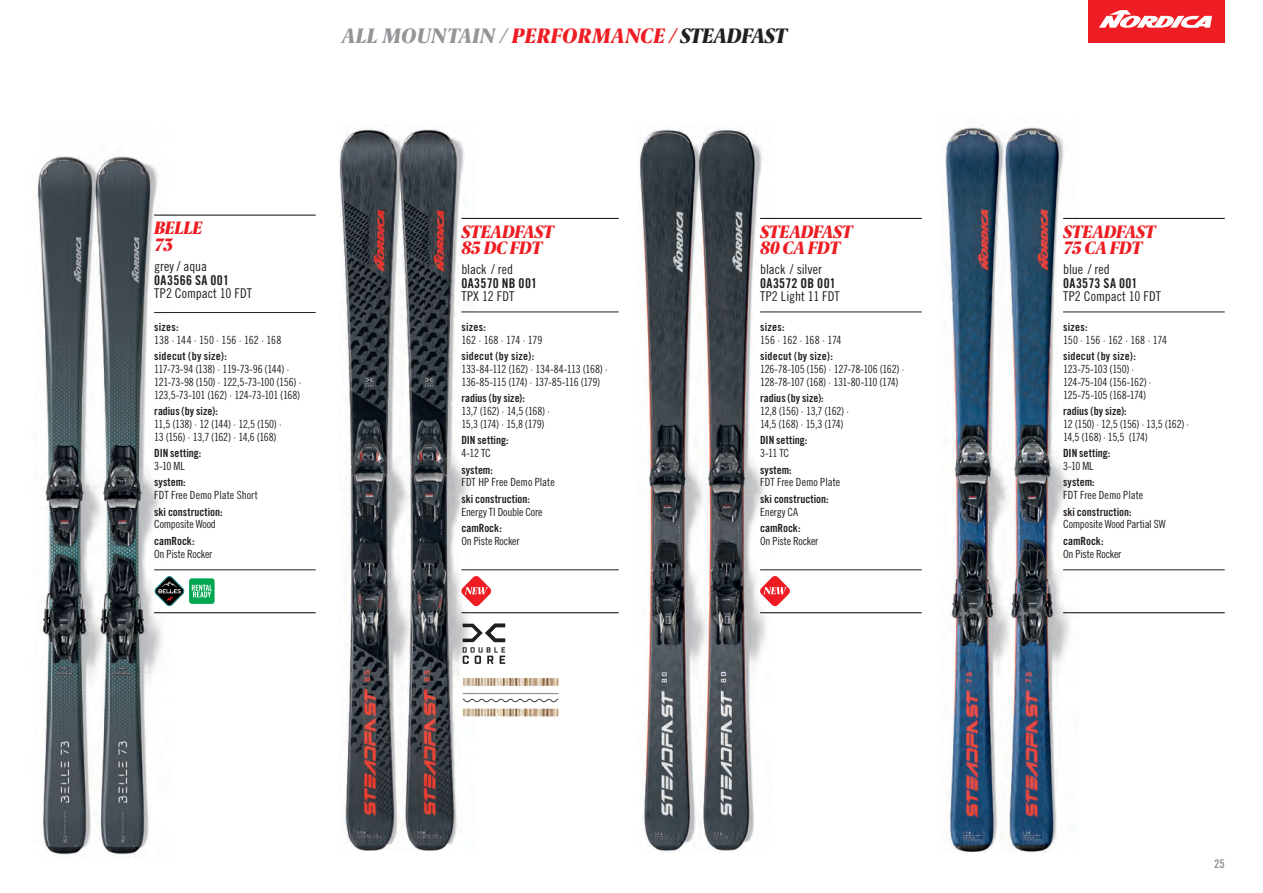
<style>
.page{position:relative;width:1263px;height:893px;background:#fff}
.page>*{position:absolute;margin:0;border:0;box-sizing:border-box;transform-origin:0 0}
.t1{font:italic 900 21px "Berlingske Serif Cn";letter-spacing:.015em;color:#939598}
.t2{font:italic 900 18px/16.5px "Berlingske Serif Cn";letter-spacing:-.02em;color:#ee1d23}
.t3{font:13.5px "Trade Gothic LT Std Cn 18";letter-spacing:-.005em;color:#231f20}
.t4{font:13.5px "Trade Gothic LT Std Bd Cn 20";letter-spacing:.025em;color:#231f20}
.t5{font:12px "Trade Gothic LT Std Bd Cn 20";color:#939598}
.t6{font:11.25px/12.8px "Trade Gothic LT Std Cn 18";letter-spacing:-.02em;color:#231f20}
.t7{font:11.25px "Trade Gothic LT Std Bd Cn 20";letter-spacing:.005em;color:#231f20}
.t8{font:11.25px "Trade Gothic LT Std Cn 18";color:#231f20}
.t9{font:11.25px/12.8px "Trade Gothic LT Std Cn 18";letter-spacing:-.04em;color:#231f20}
.t10{font:11.25px "Trade Gothic LT Std Bd Cn 20";letter-spacing:.025em;color:#231f20}
.t11{font:11.25px/12.8px "Trade Gothic LT Std Cn 18";letter-spacing:-.045em;color:#231f20}
.s1{color:#ee1d23}
.s2{color:#231f20}
</style>
<div class="page">
<div style="left:189px;top:578px;width:26px;height:26px;background:#00a54f;border-radius:3px"></div>
<svg style="left:192px;top:585px;width:20px;height:12px"></svg>
<hr style="left:154px;top:215px;width:162px;height:1px;background:#231f20">
<hr style="left:154px;top:312px;width:162px;height:1px;background:#231f20">
<hr style="left:154px;top:570px;width:162px;height:1px;background:#231f20">
<hr style="left:154px;top:612px;width:162px;height:1px;background:#231f20">
<svg style="left:170px;top:576px;width:14px;height:30px"></svg>
<svg style="left:474px;top:576px;width:17px;height:30px"></svg>
<svg style="left:773px;top:576px;width:17px;height:30px"></svg>
<svg style="left:474px;top:624px;width:31px;height:40px"></svg>
<hr style="left:461px;top:218px;width:158px;height:1px;background:#231f20">
<hr style="left:760px;top:218px;width:162px;height:1px;background:#231f20">
<hr style="left:1063px;top:218px;width:162px;height:1px;background:#231f20">
<hr style="left:461px;top:312px;width:158px;height:1px;background:#231f20">
<hr style="left:760px;top:312px;width:162px;height:1px;background:#231f20">
<hr style="left:1063px;top:312px;width:162px;height:1px;background:#231f20">
<hr style="left:461px;top:570px;width:158px;height:1px;background:#231f20">
<hr style="left:760px;top:570px;width:162px;height:1px;background:#231f20">
<hr style="left:1063px;top:570px;width:162px;height:1px;background:#231f20">
<hr style="left:461px;top:612px;width:158px;height:1px;background:#231f20">
<hr style="left:760px;top:612px;width:162px;height:1px;background:#231f20">
<hr style="left:1063px;top:612px;width:162px;height:1px;background:#231f20">
<div style="left:1088px;top:0;width:137px;height:43px;background:#ee1d23"></div>
<svg style="left:1099px;top:10px;width:113px;height:18px"></svg>
<img style="left:474px;top:678px;width:84px;height:39px">
<img style="left:119px;top:156px;width:51px;height:702px">
<img style="left:37px;top:156px;width:82px;height:702px">
<img style="left:422px;top:129px;width:52px;height:721px">
<img style="left:1025px;top:127px;width:53px;height:725px">
<img style="left:340px;top:129px;width:82px;height:721px">
<img style="left:945px;top:125px;width:80px;height:727px">
<img style="left:720px;top:128px;width:53px;height:723px">
<img style="left:639px;top:128px;width:81px;height:724px">
<h1 class="t1" style="left:342px;top:21px;width:447px">ALL MOUNTAIN / <span class="s1">PERFORMANCE /</span> <span class="s2">STEADFAST</span></h1>
<h2 class="t2" style="left:154px;top:220px;width:50px">BELLE<br>73</h2>
<p class="t3" style="left:154px;top:258px;width:54px">grey / aqua</p>
<p class="t4" style="left:154px;top:272px;width:76px">0A3566 SA 001</p>
<p class="t3" style="left:154px;top:285px;width:99px">TP2 Compact 10 FDT</p>
<p class="t7" style="left:154px;top:320px;width:26px">sizes:</p>
<p class="t8" style="left:154px;top:333px;width:129px">138 · 144 · 150 · 156 · 162 · 168</p>
<p class="t10" style="left:154px;top:349px;width:74px">sidecut (by size):</p>
<p class="t6" style="left:154px;top:363px;width:149px">117-73-94 (138) · 119-73-96 (144) ·<br>121-73-98 (150) · 122,5-73-100 (156) ·<br>123,5-73-101 (162) · 124-73-101 (168)</p>
<p class="t7" style="left:154px;top:404px;width:65px">radius (by size):</p>
<p class="t6" style="left:154px;top:417px;width:129px">11,5 (138) · 12 (144) · 12,5 (150) ·<br>13 (156) · 13,7 (162) · 14,6 (168)</p>
<p class="t7" style="left:154px;top:446px;width:49px">DIN setting:</p>
<p class="t6" style="left:154px;top:459px;width:32px">3-10 ML</p>
<p class="t7" style="left:154px;top:475px;width:33px">system:</p>
<p class="t8" style="left:154px;top:488px;width:105px">FDT Free Demo Plate Short</p>
<p class="t7" style="left:154px;top:505px;width:70px">ski construction:</p>
<p class="t6" style="left:154px;top:518px;width:63px">Composite Wood</p>
<p class="t7" style="left:154px;top:534px;width:42px">camRock:</p>
<p class="t6" style="left:154px;top:547px;width:60px">On Piste Rocker</p>
<h2 class="t2" style="left:461px;top:223px;width:94px">STEADFAST<br>85 DC FDT</h2>
<h2 class="t2" style="left:760px;top:223px;width:94px">STEADFAST<br>80 CA FDT</h2>
<h2 class="t2" style="left:1063px;top:223px;width:94px">STEADFAST<br>75 CA FDT</h2>
<p class="t3" style="left:461px;top:262px;width:53px">black / red</p>
<p class="t4" style="left:461px;top:275px;width:77px">0A3570 NB 001</p>
<p class="t3" style="left:461px;top:289px;width:54px">TPX 12 FDT</p>
<p class="t3" style="left:760px;top:262px;width:63px">black / silver</p>
<p class="t4" style="left:760px;top:275px;width:77px">0A3572 OB 001</p>
<p class="t3" style="left:760px;top:289px;width:81px">TP2 Light 11 FDT</p>
<p class="t3" style="left:1063px;top:262px;width:48px">blue / red</p>
<p class="t4" style="left:1063px;top:275px;width:76px">0A3573 SA 001</p>
<p class="t3" style="left:1063px;top:289px;width:99px">TP2 Compact 10 FDT</p>
<p class="t7" style="left:461px;top:320px;width:26px">sizes:</p>
<p class="t6" style="left:461px;top:333px;width:83px">162 · 168 · 174 · 179</p>
<p class="t10" style="left:461px;top:349px;width:74px">sidecut (by size):</p>
<p class="t6" style="left:461px;top:363px;width:148px">133-84-112 (162) · 134-84-113 (168) ·<br>136-85-115 (174) · 137-85-116 (179)</p>
<p class="t7" style="left:461px;top:391px;width:65px">radius (by size):</p>
<p class="t11" style="left:461px;top:405px;width:90px">13,7 (162) · 14,5 (168) ·<br>15,3 (174) · 15,8 (179)</p>
<p class="t7" style="left:461px;top:433px;width:49px">DIN setting:</p>
<p class="t6" style="left:461px;top:447px;width:31px">4-12 TC</p>
<p class="t7" style="left:461px;top:463px;width:33px">system:</p>
<p class="t8" style="left:461px;top:476px;width:95px">FDT HP Free Demo Plate</p>
<p class="t7" style="left:461px;top:492px;width:70px">ski construction:</p>
<p class="t6" style="left:461px;top:505px;width:83px">Energy TI Double Core</p>
<p class="t7" style="left:461px;top:521px;width:42px">camRock:</p>
<p class="t6" style="left:461px;top:534px;width:60px">On Piste Rocker</p>
<p class="t7" style="left:760px;top:320px;width:26px">sizes:</p>
<p class="t6" style="left:760px;top:333px;width:83px">156 · 162 · 168 · 174</p>
<p class="t10" style="left:760px;top:349px;width:74px">sidecut (by size):</p>
<p class="t6" style="left:760px;top:363px;width:146px">126-78-105 (156) · 127-78-106 (162) ·<br>128-78-107 (168) · 131-80-110 (174)</p>
<p class="t7" style="left:760px;top:391px;width:65px">radius (by size):</p>
<p class="t9" style="left:760px;top:405px;width:90px">12,8 (156) · 13,7 (162) ·<br>14,5 (168) · 15,3 (174)</p>
<p class="t7" style="left:760px;top:433px;width:49px">DIN setting:</p>
<p class="t6" style="left:760px;top:447px;width:31px">3-11 TC</p>
<p class="t7" style="left:760px;top:463px;width:33px">system:</p>
<p class="t8" style="left:760px;top:476px;width:82px">FDT Free Demo Plate</p>
<p class="t7" style="left:760px;top:492px;width:70px">ski construction:</p>
<p class="t6" style="left:760px;top:505px;width:40px">Energy CA</p>
<p class="t7" style="left:760px;top:521px;width:42px">camRock:</p>
<p class="t6" style="left:760px;top:534px;width:60px">On Piste Rocker</p>
<p class="t7" style="left:1063px;top:320px;width:26px">sizes:</p>
<p class="t6" style="left:1063px;top:333px;width:105px">150 · 156 · 162 · 168 · 174</p>
<p class="t10" style="left:1063px;top:349px;width:74px">sidecut (by size):</p>
<p class="t6" style="left:1063px;top:363px;width:90px">123-75-103 (150) ·<br>124-75-104 (156-162) ·<br>125-75-105 (168-174)</p>
<p class="t7" style="left:1063px;top:404px;width:65px">radius (by size):</p>
<p class="t9" style="left:1063px;top:417px;width:127px">12 (150) · 12,5 (156) · 13,5 (162) ·<br>14,5 (168) · 15,5 (174)</p>
<p class="t7" style="left:1063px;top:446px;width:49px">DIN setting:</p>
<p class="t6" style="left:1063px;top:459px;width:32px">3-10 ML</p>
<p class="t7" style="left:1063px;top:475px;width:33px">system:</p>
<p class="t8" style="left:1063px;top:488px;width:82px">FDT Free Demo Plate</p>
<p class="t7" style="left:1063px;top:505px;width:70px">ski construction:</p>
<p class="t6" style="left:1063px;top:518px;width:104px">Composite Wood Partial SW</p>
<p class="t7" style="left:1063px;top:534px;width:42px">camRock:</p>
<p class="t6" style="left:1063px;top:547px;width:60px">On Piste Rocker</p>
<p class="t5" style="left:1214px;top:856px;width:12px">25</p>
</div>
